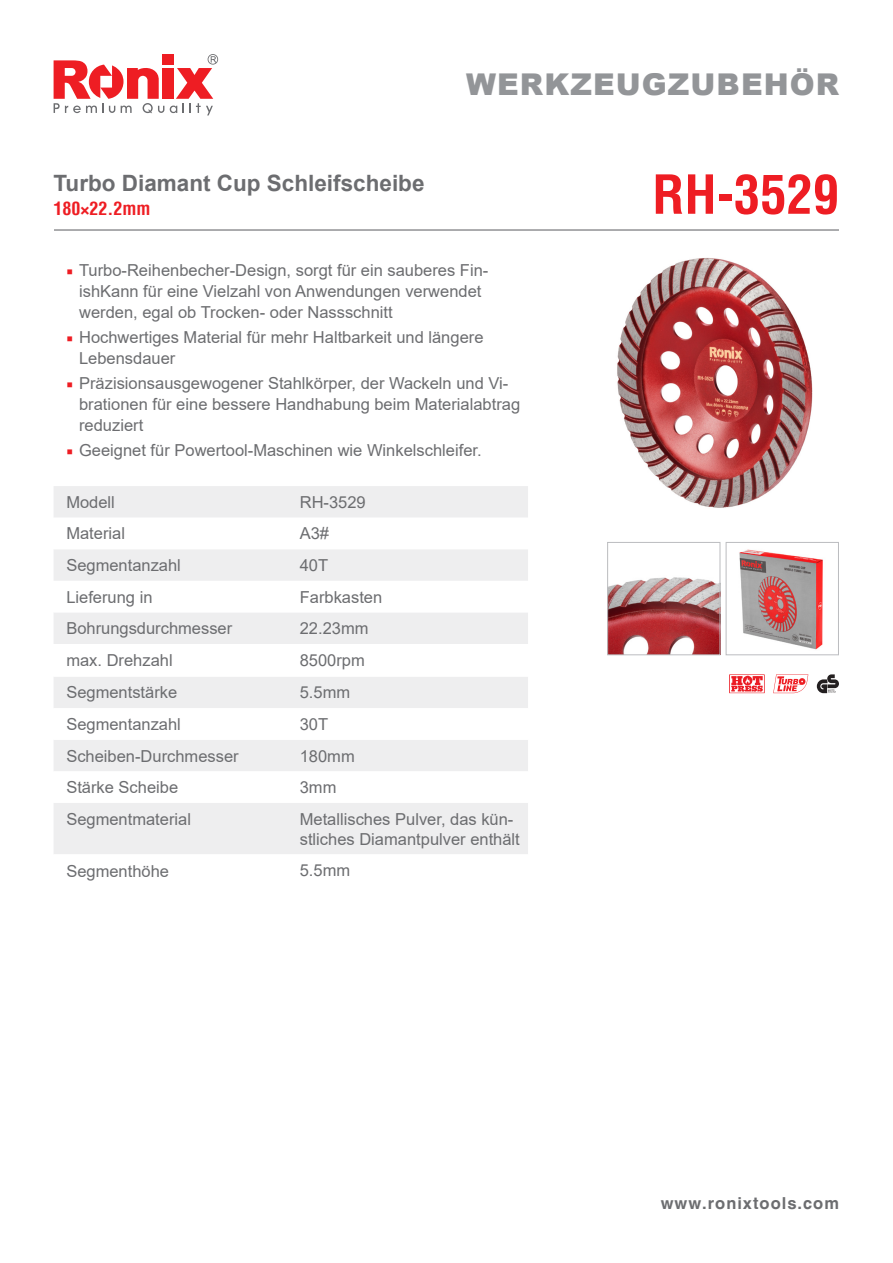
<style>
.page{position:relative;width:893px;height:1263px;background:#fff}
.page>*{position:absolute;margin:0;border:0;box-sizing:border-box;transform-origin:0 0}
.t1{font:700 condensed 52.5px "Helvetica LT";color:#ee1d23}
.t2{font:900 30px "Arial";letter-spacing:.035em;color:#939598}
.t3{font:700 22.5px "Arial";color:#6c6d70}
.t4{font:700 condensed 18px "Helvetica LT";color:#ee1d23}
.t5{font:16.5px/21px "Arial";color:#6c6d70}
.t6{font:700 16.5px "Helvetica CE";letter-spacing:.06em;color:#6c6d70}
.s1{font-family:"Minion Pro";color:#ee1d23}
</style>
<div class="page">
<svg style="left:170px;top:54px;width:48px;height:61px"></svg>
<div style="left:162px;top:68px;width:11px;height:31px;background:#ee1d23"></div>
<svg style="left:54px;top:60px;width:110px;height:53px"></svg>
<div style="left:162px;top:54px;width:11px;height:11px;background:#ee1d23"></div>
<div style="left:54px;top:486px;width:474px;height:31px;background:#eeeeef"></div>
<svg style="left:54px;top:550px;width:474px;height:304px;fill:#eeeeef"></svg>
<hr style="left:54px;top:229px;width:785px;height:2px;background:#6c6d70">
<img style="left:617px;top:258px;width:196px;height:250px">
<svg style="left:817px;top:674px;width:22px;height:19px"></svg>
<svg style="left:729px;top:674px;width:36px;height:19px"></svg>
<svg style="left:773px;top:674px;width:35px;height:19px"></svg>
<img style="left:609px;top:577px;width:109px;height:76px">
<div style="left:607px;top:542px;width:113px;height:113px;border:1px solid #bcbdc0"></div>
<img style="left:739px;top:549px;width:84px;height:101px">
<div style="left:726px;top:542px;width:113px;height:113px;border:1px solid #bcbdc0"></div>
<p class="t3" style="left:54px;top:167px;width:372px">Turbo Diamant Cup Schleifscheibe</p>
<p class="t4" style="left:54px;top:197px;width:99px">180×22.2mm</p>
<p class="t2" style="left:466px;top:63px;width:374px">WERKZEUGZUBEHÖR</p>
<p class="t1" style="left:652px;top:162px;width:188px">RH-3529</p>
<p class="t5" style="left:79px;top:259px;width:411px;text-indent:-13px"><span class="s1">■</span> Turbo-Reihenbecher-Design, sorgt für ein sauberes Fin&shy;ishKann für eine Vielzahl von Anwendungen verwendet werden, egal ob Trocken- oder Nassschnitt</p>
<p class="t5" style="left:79px;top:326px;width:406px;text-indent:-13px"><span class="s1">■</span> Hochwertiges Material für mehr Haltbarkeit und längere<br>Lebensdauer</p>
<p class="t5" style="left:79px;top:373px;width:443px;text-indent:-13px"><span class="s1">■</span> Präzisionsausgewogener Stahlkörper, der Wackeln und Vi&shy;brationen für eine bessere Handhabung beim Materialabtrag reduziert</p>
<p class="t5" style="left:66px;top:440px;width:417px"><span class="s1">■</span> Geeignet für Powertool-Maschinen wie Winkelschleifer.</p>
<p class="t5" style="left:66px;top:491px;width:50px">Modell</p>
<p class="t5" style="left:300px;top:491px;width:68px">RH-3529</p>
<p class="t5" style="left:66px;top:523px;width:60px">Material</p>
<p class="t5" style="left:300px;top:523px;width:31px">A3#</p>
<p class="t5" style="left:66px;top:555px;width:116px">Segmentanzahl</p>
<p class="t5" style="left:300px;top:555px;width:30px">40T</p>
<p class="t5" style="left:66px;top:586px;width:88px">Lieferung in</p>
<p class="t5" style="left:300px;top:586px;width:84px">Farbkasten</p>
<p class="t5" style="left:66px;top:618px;width:167px">Bohrungsdurchmesser</p>
<p class="t5" style="left:300px;top:618px;width:70px">22.23mm</p>
<p class="t5" style="left:66px;top:649px;width:108px">max. Drehzahl</p>
<p class="t5" style="left:300px;top:649px;width:67px">8500rpm</p>
<p class="t5" style="left:66px;top:682px;width:112px">Segmentstärke</p>
<p class="t5" style="left:300px;top:682px;width:52px">5.5mm</p>
<p class="t5" style="left:66px;top:714px;width:116px">Segmentanzahl</p>
<p class="t5" style="left:300px;top:714px;width:30px">30T</p>
<p class="t5" style="left:66px;top:745px;width:174px">Scheiben-Durchmesser</p>
<p class="t5" style="left:300px;top:745px;width:57px">180mm</p>
<p class="t5" style="left:66px;top:777px;width:113px">Stärke Scheibe</p>
<p class="t5" style="left:300px;top:777px;width:38px">3mm</p>
<p class="t5" style="left:66px;top:808px;width:126px">Segmentmaterial</p>
<p class="t5" style="left:300px;top:809px;width:222px;line-height:19.8px">Metallisches Pulver, das kün&shy;stliches Diamantpulver enthält</p>
<p class="t5" style="left:66px;top:861px;width:104px">Segmenthöhe</p>
<p class="t5" style="left:300px;top:860px;width:52px">5.5mm</p>
<p class="t6" style="left:661px;top:1193px;width:180px">www.ronixtools.com</p>
</div>
